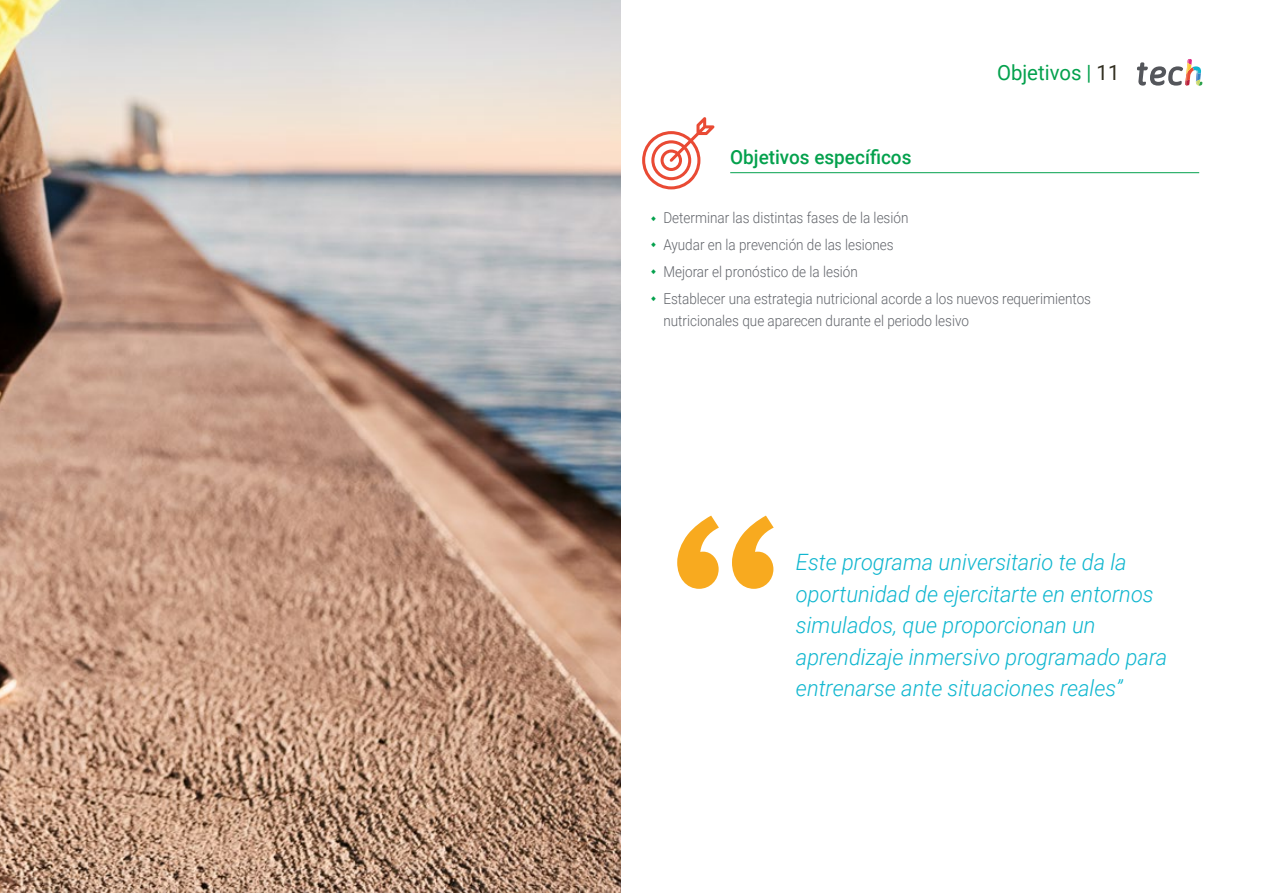
<style>
.page{position:relative;width:1263px;height:893px;background:#fff}
.page>*{position:absolute;margin:0;border:0;box-sizing:border-box;transform-origin:0 0}
.t1{font:italic 300 22.5px/31.5px "Roboto";color:#0fb6cf}
.t2{font:21px "Roboto";color:#04a14d}
.t3{font:500 19.5px "Roboto";color:#04a14d}
.t4{font:300 15px/26.7px "Roboto";color:#61646a;scale:.9 1}
.s1{color:#312e20}
</style>
<div class="page">
<hr style="left:730px;top:172px;width:469px;height:1px;background:#04a14d">
<svg style="left:642px;top:117px;width:72px;height:72px"></svg>
<img style="left:0;top:0;width:621px;height:893px">
<svg style="left:677px;top:516px;width:97px;height:73px"></svg>
<svg style="left:1137px;top:59px;width:65px;height:27px"></svg>
<h3 class="t3" style="left:730px;top:144px;width:183px">Objetivos específicos</h3>
<h2 class="t2" style="left:997px;top:57px;width:124px">Objetivos | <span class="s1">11</span></h2>
<p class="t4" style="left:663px;top:204px;width:477px">Determinar las distintas fases de la lesión<br>Ayudar en la prevención de las lesiones<br>Mejorar el pronóstico de la lesión<br>Establecer una estrategia nutricional acorde a los nuevos requerimientos</p>
<p class="t4" style="left:663px;top:307px;width:341px">nutricionales que aparecen durante el periodo lesivo</p>
<h1 class="t1" style="left:796px;top:545px;width:373px">Este programa universitario te da la oportunidad de ejercitarte en entornos simulados, que proporcionan un aprendizaje inmersivo programado para entrenarse ante situaciones reales”</h1>
</div>
